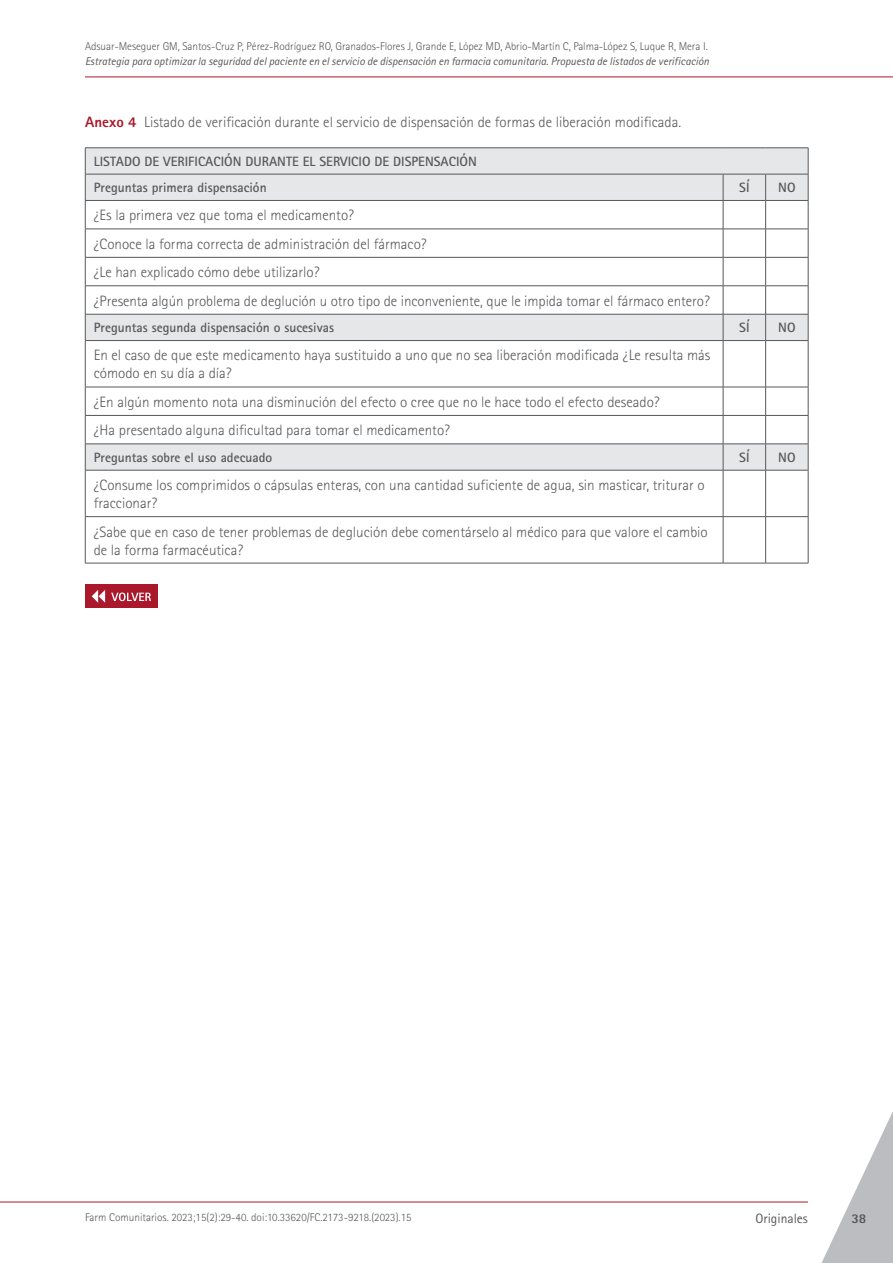
<style>
.page{position:relative;width:893px;height:1263px;background:#fff}
.page>*{position:absolute;margin:0;border:0;box-sizing:border-box;transform-origin:0 0}
.texto_tabla{font:300 15px/18px "Rotis Sans Serif";color:#57585a}
.texto_tabla_título{font:300 15px "Rotis Sans Serif";color:#57585a}
.texto_tabla_cabecera{font:700 13.5px "Rotis Sans Serif";color:#57585a}
.t1{font:13.5px "Rotis Sans Serif";color:#57585a}
.t2{font:800 13.5px "Rotis Sans Serif";color:#57585a}
.t3{font:300 11.25px "Rotis Sans Serif";letter-spacing:-.005em;color:#57585a}
.t4{font:italic 11.25px "Rotis Sans Serif";color:#57585a}
.s1{font-weight:800;color:#aa182c}
</style>
<div class="page">
<hr style="left:0;top:1201px;width:808px;height:1px;background:#aa182c">
<svg style="left:821px;top:1112px;width:72px;height:151px"></svg>
<hr style="left:85px;top:77px;width:808px;height:1px;background:#aa182c">
<svg style="left:86px;top:149px;width:722px;height:321px"></svg>
<hr style="left:85px;top:229px;width:638px;height:1px;background:#57585a">
<hr style="left:723px;top:229px;width:43px;height:1px;background:#57585a">
<hr style="left:766px;top:229px;width:42px;height:1px;background:#57585a">
<hr style="left:85px;top:257px;width:638px;height:1px;background:#57585a">
<hr style="left:723px;top:257px;width:43px;height:1px;background:#57585a">
<hr style="left:766px;top:257px;width:42px;height:1px;background:#57585a">
<hr style="left:85px;top:285px;width:638px;height:1px;background:#57585a">
<hr style="left:723px;top:285px;width:43px;height:1px;background:#57585a">
<hr style="left:766px;top:285px;width:42px;height:1px;background:#57585a">
<svg style="left:723px;top:175px;width:1px;height:165px"></svg>
<svg style="left:765px;top:175px;width:1px;height:165px"></svg>
<hr style="left:723px;top:341px;width:1px;height:46px;background:#57585a">
<hr style="left:765px;top:341px;width:1px;height:46px;background:#57585a">
<hr style="left:85px;top:387px;width:638px;height:1px;background:#57585a">
<hr style="left:723px;top:387px;width:43px;height:1px;background:#57585a">
<hr style="left:766px;top:387px;width:42px;height:1px;background:#57585a">
<hr style="left:85px;top:415px;width:638px;height:1px;background:#57585a">
<hr style="left:723px;top:415px;width:43px;height:1px;background:#57585a">
<hr style="left:766px;top:415px;width:42px;height:1px;background:#57585a">
<svg style="left:723px;top:387px;width:1px;height:83px"></svg>
<svg style="left:765px;top:387px;width:1px;height:83px"></svg>
<hr style="left:723px;top:470px;width:1px;height:46px;background:#57585a">
<hr style="left:765px;top:470px;width:1px;height:46px;background:#57585a">
<hr style="left:723px;top:517px;width:1px;height:46px;background:#57585a">
<hr style="left:765px;top:517px;width:1px;height:46px;background:#57585a">
<hr style="left:85px;top:148px;width:638px;height:1px;background:#57585a">
<hr style="left:723px;top:148px;width:43px;height:1px;background:#57585a">
<hr style="left:766px;top:148px;width:42px;height:1px;background:#57585a">
<hr style="left:85px;top:174px;width:638px;height:1px;background:#57585a">
<hr style="left:723px;top:174px;width:43px;height:1px;background:#57585a">
<hr style="left:766px;top:174px;width:42px;height:1px;background:#57585a">
<hr style="left:85px;top:200px;width:638px;height:1px;background:#57585a">
<hr style="left:723px;top:200px;width:43px;height:1px;background:#57585a">
<hr style="left:766px;top:200px;width:42px;height:1px;background:#57585a">
<hr style="left:85px;top:341px;width:1px;height:46px;background:#57585a">
<hr style="left:808px;top:341px;width:1px;height:46px;background:#57585a">
<hr style="left:85px;top:470px;width:1px;height:46px;background:#57585a">
<hr style="left:808px;top:470px;width:1px;height:46px;background:#57585a">
<hr style="left:85px;top:516px;width:638px;height:1px;background:#57585a">
<hr style="left:85px;top:517px;width:1px;height:46px;background:#57585a">
<hr style="left:723px;top:516px;width:43px;height:1px;background:#57585a">
<hr style="left:766px;top:516px;width:42px;height:1px;background:#57585a">
<hr style="left:808px;top:517px;width:1px;height:46px;background:#57585a">
<hr style="left:85px;top:563px;width:638px;height:1px;background:#57585a">
<hr style="left:723px;top:563px;width:43px;height:1px;background:#57585a">
<hr style="left:766px;top:563px;width:42px;height:1px;background:#57585a">
<hr style="left:85px;top:314px;width:638px;height:1px;background:#57585a">
<svg style="left:85px;top:148px;width:1px;height:192px"></svg>
<hr style="left:723px;top:314px;width:43px;height:1px;background:#57585a">
<hr style="left:766px;top:314px;width:42px;height:1px;background:#57585a">
<svg style="left:808px;top:148px;width:1px;height:192px"></svg>
<hr style="left:85px;top:340px;width:638px;height:1px;background:#57585a">
<hr style="left:723px;top:340px;width:43px;height:1px;background:#57585a">
<hr style="left:766px;top:340px;width:42px;height:1px;background:#57585a">
<hr style="left:85px;top:444px;width:638px;height:1px;background:#57585a">
<svg style="left:85px;top:387px;width:1px;height:83px"></svg>
<hr style="left:723px;top:444px;width:43px;height:1px;background:#57585a">
<hr style="left:766px;top:444px;width:42px;height:1px;background:#57585a">
<svg style="left:808px;top:387px;width:1px;height:83px"></svg>
<hr style="left:85px;top:470px;width:638px;height:1px;background:#57585a">
<hr style="left:723px;top:470px;width:43px;height:1px;background:#57585a">
<hr style="left:766px;top:470px;width:42px;height:1px;background:#57585a">
<div style="left:85px;top:585px;width:73px;height:23px;background:#aa182c"></div>
<svg style="left:92px;top:590px;width:13px;height:13px"></svg>
<svg style="left:111px;top:592px;width:40px;height:9px"></svg>
<p class="t3" style="left:85px;top:40px;width:624px">Adsuar-Meseguer GM, Santos-Cruz P, Pérez-Rodríguez RO, Granados-Flores J, Grande E, López MD, Abrio-Martín C, Palma-López S, Luque R, Mera I.</p>
<p class="t4" style="left:85px;top:54px;width:626px">Estrategia para optimizar la seguridad del paciente en el servicio de dispensación en farmacia comunitaria. Propuesta de listados de verificación</p>
<p class="texto_tabla_título" style="left:85px;top:113px;width:597px"><span class="s1">Anexo 4</span> Listado de verificación durante el servicio de dispensación de formas de liberación modificada.</p>
<p class="texto_tabla_cabecera" style="left:94px;top:153px;width:384px">LISTADO DE VERIFICACIÓN DURANTE EL SERVICIO DE DISPENSACIÓN</p>
<p class="texto_tabla_cabecera" style="left:94px;top:179px;width:174px">Preguntas primera dispensación</p>
<p class="texto_tabla_cabecera" style="left:739px;top:179px;width:12px">SÍ</p>
<p class="texto_tabla_cabecera" style="left:778px;top:179px;width:19px">NO</p>
<p class="texto_tabla" style="left:94px;top:206px;width:262px">¿Es la primera vez que toma el medicamento?</p>
<p class="texto_tabla" style="left:94px;top:235px;width:334px">¿Conoce la forma correcta de administración del fármaco?</p>
<p class="texto_tabla" style="left:94px;top:263px;width:227px">¿Le han explicado cómo debe utilizarlo?</p>
<p class="texto_tabla" style="left:94px;top:292px;width:618px">¿Presenta algún problema de deglución u otro tipo de inconveniente, que le impida tomar el fármaco entero?</p>
<p class="texto_tabla_cabecera" style="left:94px;top:319px;width:242px">Preguntas segunda dispensación o sucesivas</p>
<p class="texto_tabla_cabecera" style="left:739px;top:319px;width:12px">SÍ</p>
<p class="texto_tabla_cabecera" style="left:778px;top:319px;width:19px">NO</p>
<p class="texto_tabla" style="left:94px;top:346px;width:618px">En el caso de que este medicamento haya sustituido a uno que no sea liberación modificada ¿Le resulta más cómodo en su día a día?</p>
<p class="texto_tabla" style="left:94px;top:393px;width:567px">¿En algún momento nota una disminución del efecto o cree que no le hace todo el efecto deseado?</p>
<p class="texto_tabla" style="left:94px;top:421px;width:358px">¿Ha presentado alguna dificultad para tomar el medicamento?</p>
<p class="texto_tabla_cabecera" style="left:94px;top:449px;width:180px">Preguntas sobre el uso adecuado</p>
<p class="texto_tabla_cabecera" style="left:739px;top:449px;width:12px">SÍ</p>
<p class="texto_tabla_cabecera" style="left:778px;top:449px;width:19px">NO</p>
<p class="texto_tabla" style="left:94px;top:476px;width:612px">¿Consume los comprimidos o cápsulas enteras, con una cantidad suficiente de agua, sin masticar, triturar o fraccionar?</p>
<p class="texto_tabla" style="left:94px;top:522px;width:616px">¿Sabe que en caso de tener problemas de deglución debe comentárselo al médico para que valore el cambio de la forma farmacéutica?</p>
<p class="t3" style="left:85px;top:1211px;width:328px">Farm Comunitarios. 2023;15(2):29-40. doi:10.33620/FC.2173-9218.(2023).15</p>
<p class="t1" style="left:755px;top:1210px;width:54px">Originales</p>
<p class="t2" style="left:851px;top:1210px;width:17px">38</p>
</div>
